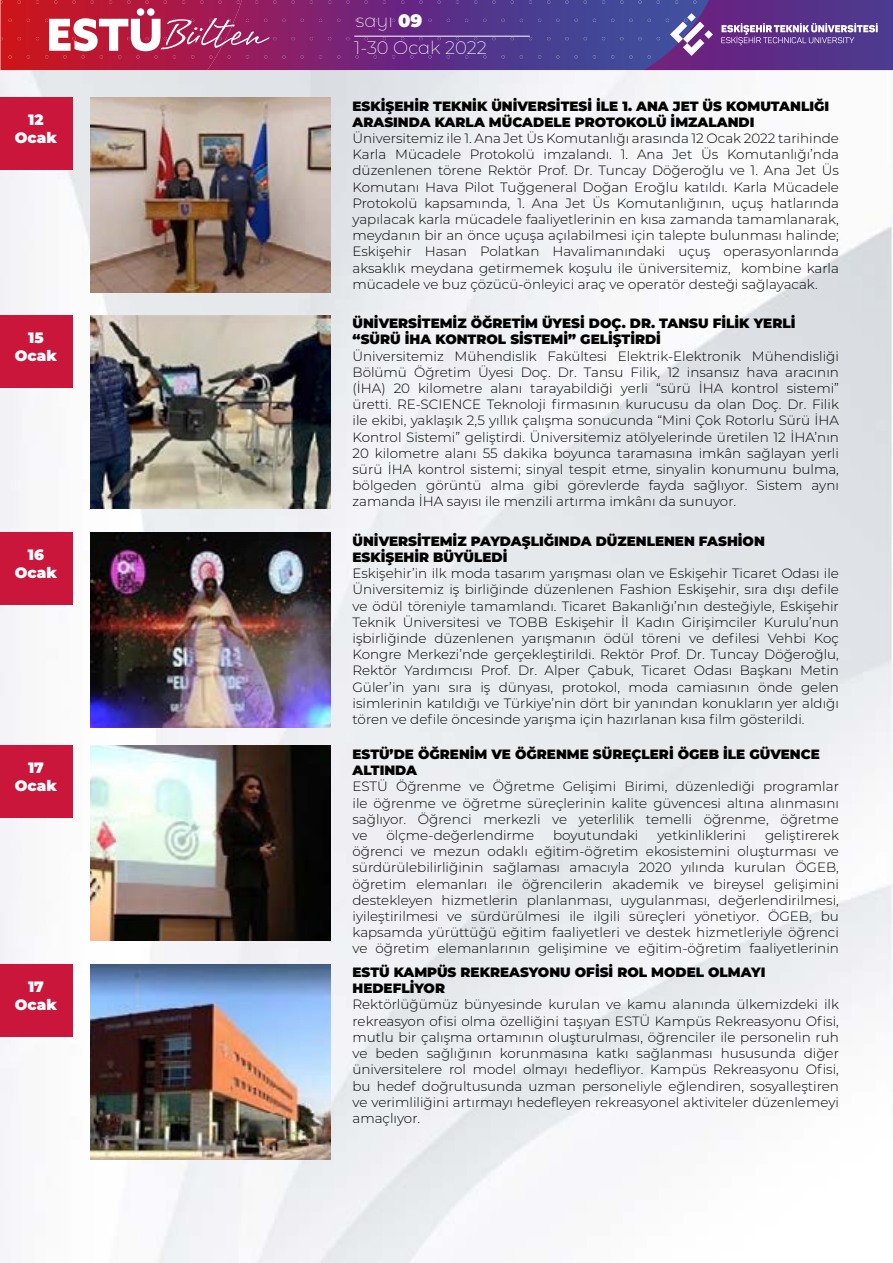
<style>
.page{position:relative;width:893px;height:1263px;background:#fff}
.page>*{position:absolute;margin:0;border:0;box-sizing:border-box;transform-origin:0 0}
.t1{font:200 18px/27.2px "Montserrat Alternates";color:#fff}
.t2{font:900 15px/18px "Montserrat";color:#fff;text-align:center}
.t3{font:300 13.5px/16.2px "Montserrat";color:#000;text-align:justify}
.t4{font:900 13.5px/16.2px "Montserrat";color:#000}
.s1{font-weight:900}
</style>
<div class="page">
<img style="left:0;top:70px;width:893px;height:1193px">
<div style="left:0;top:98px;width:72px;height:72px;background:#ca163a"></div>
<div style="left:0;top:315px;width:72px;height:72px;background:#ca163a"></div>
<div style="left:0;top:533px;width:72px;height:72px;background:#ca163a"></div>
<div style="left:0;top:746px;width:72px;height:72px;background:#ca163a"></div>
<div style="left:0;top:964px;width:72px;height:72px;background:#ca163a"></div>
<img style="left:91px;top:98px;width:240px;height:195px">
<img style="left:91px;top:315px;width:240px;height:193px">
<img style="left:91px;top:533px;width:240px;height:195px">
<img style="left:91px;top:746px;width:240px;height:195px">
<img style="left:91px;top:964px;width:240px;height:195px">
<svg style="left:0;top:0;width:893px;height:70px;background:#7c3a7d"></svg>
<hr style="left:354px;top:36px;width:176px;height:1px;background:#fff">
<p class="t2" style="left:15px;top:110px;width:44px">12<br>Ocak</p>
<p class="t2" style="left:15px;top:327px;width:44px">15<br>Ocak</p>
<p class="t2" style="left:15px;top:545px;width:44px">16<br>Ocak</p>
<p class="t2" style="left:15px;top:758px;width:44px">17<br>Ocak</p>
<p class="t2" style="left:15px;top:976px;width:44px">17<br>Ocak</p>
<h1 class="t1" style="left:354px;top:6px;width:134px">sayı <span class="s1">09<br></span>1-30 Ocak 2022</h1>
<p class="t4" style="left:352px;top:97px;width:478px">ESKIŞEHIR TEKNIK ÜNIVERSITESI ILE 1. ANA JET ÜS KOMUTANLIĞI<br>ARASINDA KARLA MÜCADELE PROTOKOLÜ İMZALANDI</p>
<p class="t3" style="left:352px;top:130px;width:488px">Üniversitemiz ile 1. Ana Jet Üs Komutanlığı arasında 12 Ocak 2022 tarihinde Karla Mücadele Protokolü imzalandı. 1. Ana Jet Üs Komutanlığı’nda düzenlenen törene Rektör Prof. Dr. Tuncay Döğeroğlu ve 1. Ana Jet Üs Komutanı Hava Pilot Tuğgeneral Doğan Eroğlu katıldı. Karla Mücadele Protokolü kapsamında, 1. Ana Jet Üs Komutanlığının, uçuş hatlarında yapılacak karla mücadele faaliyetlerinin en kısa zamanda tamamlanarak, meydanın bir an önce uçuşa açılabilmesi için talepte bulunması halinde; Eskişehir Hasan Polatkan Havalimanındaki uçuş operasyonlarında aksaklık meydana getirmemek koşulu ile üniversitemiz, kombine karla mücadele ve buz çözücü-önleyici araç ve operatör desteği sağlayacak.</p>
<p class="t4" style="left:352px;top:314px;width:443px">ÜNIVERSITEMIZ ÖĞRETIM ÜYESI DOÇ. DR. TANSU FILIK YERLI “SÜRÜ İHA KONTROL SISTEMI” GELIŞTIRDI</p>
<p class="t3" style="left:352px;top:347px;width:488px">Üniversitemiz Mühendislik Fakültesi Elektrik-Elektronik Mühendisliği Bölümü Öğretim Üyesi Doç. Dr. Tansu Filik, 12 insansız hava aracının (İHA) 20 kilometre alanı tarayabildiği yerli “sürü İHA kontrol sistemi” üretti. RE-SCIENCE Teknoloji firmasının kurucusu da olan Doç. Dr. Filik ile ekibi, yaklaşık 2,5 yıllık çalışma sonucunda “Mini Çok Rotorlu Sürü İHA Kontrol Sistemi” geliştirdi. Üniversitemiz atölyelerinde üretilen 12 İHA’nın 20 kilometre alanı 55 dakika boyunca taramasına imkân sağlayan yerli sürü İHA kontrol sistemi; sinyal tespit etme, sinyalin konumunu bulma, bölgeden görüntü alma gibi görevlerde fayda sağlıyor. Sistem aynı zamanda İHA sayısı ile menzili artırma imkânı da sunuyor.</p>
<p class="t4" style="left:352px;top:532px;width:414px">ÜNIVERSITEMIZ PAYDAŞLIĞINDA DÜZENLENEN FASHION<br>ESKIŞEHIR BÜYÜLEDI</p>
<p class="t3" style="left:352px;top:565px;width:488px">Eskişehir’in ilk moda tasarım yarışması olan ve Eskişehir Ticaret Odası ile Üniversitemiz iş birliğinde düzenlenen Fashion Eskişehir, sıra dışı defile ve ödül töreniyle tamamlandı. Ticaret Bakanlığı’nın desteğiyle, Eskişehir Teknik Üniversitesi ve TOBB Eskişehir İl Kadın Girişimciler Kurulu’nun işbirliğinde düzenlenen yarışmanın ödül töreni ve defilesi Vehbi Koç Kongre Merkezi’nde gerçekleştirildi. Rektör Prof. Dr. Tuncay Döğeroğlu, Rektör Yardımcısı Prof. Dr. Alper Çabuk, Ticaret Odası Başkanı Metin Güler’in yanı sıra iş dünyası, protokol, moda camiasının önde gelen isimlerinin katıldığı ve Türkiye’nin dört bir yanından konukların yer aldığı tören ve defile öncesinde yarışma için hazırlanan kısa film gösterildi.</p>
<p class="t4" style="left:352px;top:745px;width:469px">ESTÜ’DE ÖĞRENIM VE ÖĞRENME SÜREÇLERI ÖGEB İLE GÜVENCE<br>ALTINDA</p>
<p class="t3" style="left:352px;top:778px;width:488px">ESTÜ Öğrenme ve Öğretme Gelişimi Birimi, düzenlediği programlar ile öğrenme ve öğretme süreçlerinin kalite güvencesi altına alınmasını sağlıyor. Öğrenci merkezli ve yeterlilik temelli öğrenme, öğretme ve</p>
<p class="t3" style="left:352px;top:827px;width:488px;text-indent:412px">geliştirerek öğrenci ve mezun odaklı eğitim-öğretim ekosistemini oluşturması ve sürdürülebilirliğinin sağlaması amacıyla 2020 yılında kurulan ÖGEB, öğretim elemanları ile öğrencilerin akademik ve bireysel gelişimini destekleyen hizmetlerin planlanması, uygulanması, değerlendirilmesi, iyileştirilmesi ve sürdürülmesi ile ilgili süreçleri yönetiyor. ÖGEB, bu kapsamda yürüttüğü eğitim faaliyetleri ve destek hizmetleriyle öğrenci ve öğretim elemanlarının gelişimine ve eğitim-öğretim faaliyetlerinin</p>
<p class="t4" style="left:352px;top:963px;width:414px">ESTÜ KAMPÜS REKREASYONU OFISI ROL MODEL OLMAYI<br>HEDEFLIYOR</p>
<p class="t3" style="left:352px;top:996px;width:488px">Rektörlüğümüz bünyesinde kurulan ve kamu alanında ülkemizdeki ilk rekreasyon ofisi olma özelliğini taşıyan ESTÜ Kampüs Rekreasyonu Ofisi, mutlu bir çalışma ortamının oluşturulması, öğrenciler ile personelin ruh ve beden sağlığının korunmasına katkı sağlanması hususunda diğer üniversitelere rol model olmayı hedefliyor. Kampüs Rekreasyonu Ofisi, bu hedef doğrultusunda uzman personeliyle eğlendiren, sosyalleştiren ve verimliliğini artırmayı hedefleyen rekreasyonel aktiviteler düzenlemeyi amaçlıyor.</p>
<p class="t3" style="left:386px;top:827px;width:149px">ölçme-değerlendirme</p>
<p class="t3" style="left:553px;top:827px;width:87px">boyutundaki</p>
<p class="t3" style="left:657px;top:827px;width:90px">yetkinliklerini</p>
</div>
